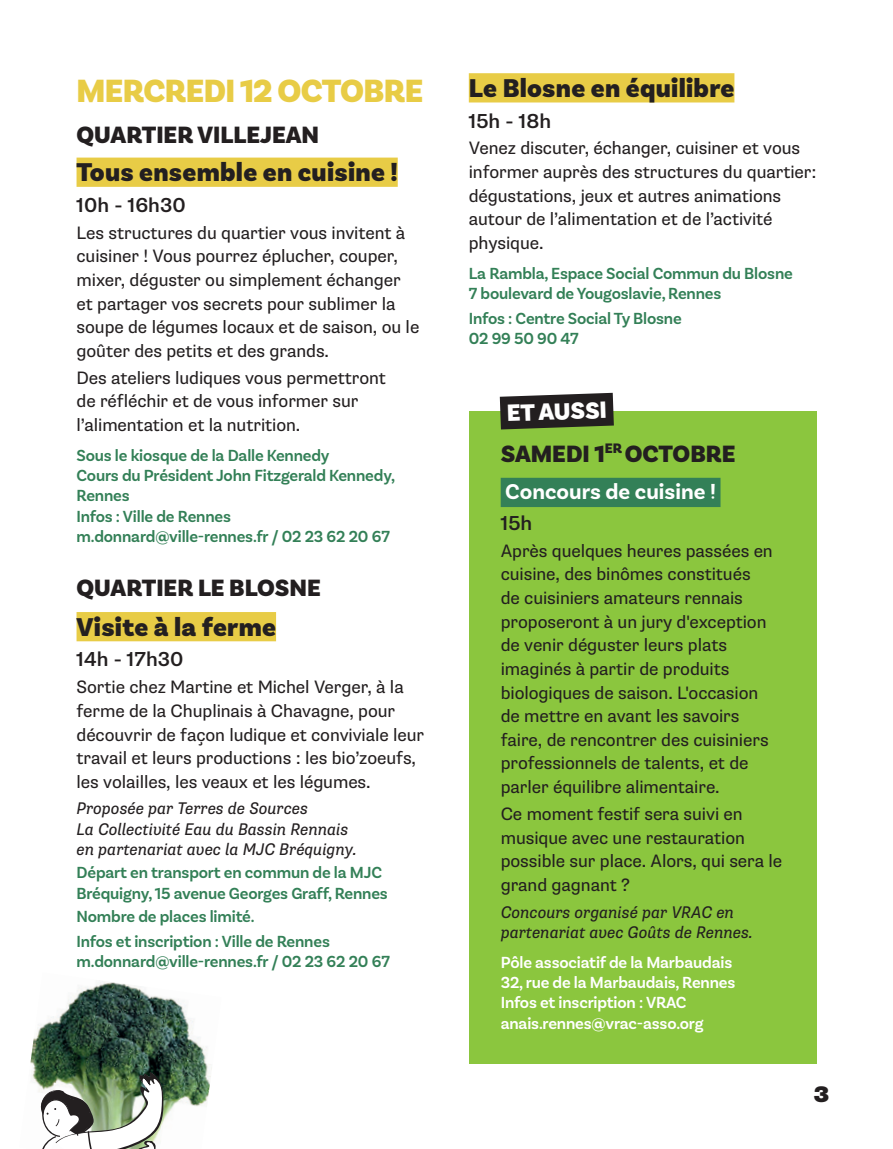
<style>
.page{position:relative;width:893px;height:1149px;background:#fff}
.page>*{position:absolute;margin:0;border:0;box-sizing:border-box;transform-origin:0 0}
.t1{font:900 33.75px "Basic Sans";letter-spacing:-.02em;color:#e8cc46}
.t2{font:900 27px "Basic Sans";letter-spacing:.01em;color:#231f20}
.t3{font:900 24.75px "Basic Sans";color:#231f20}
.t4{font:900 24.75px "Basic Sans";color:#fff}
.t5{font:700 22.5px "Basic Sans";color:#fff}
.t6{font:900 22.5px "Supria Sans";color:#231f20}
.t7{font:500 20.25px "Supria Sans";color:#231f20}
.t8{font:18px/23.6px "Supria Sans";letter-spacing:-.005em;color:#231f20}
.t9{font:600 16.88px/20.2px "Basic Sans";letter-spacing:-.01em;color:#338057}
.t10{font:italic 16.88px/20.2px "Supria Sans";letter-spacing:-.005em;color:#231f20}
.t11{font:600 16.88px/20.2px "Basic Sans";letter-spacing:-.01em;color:#fff}
</style>
<div class="page">
<img style="left:30px;top:982px;width:182px;height:138px">
<svg style="left:39px;top:1071px;width:125px;height:77px"></svg>
<div style="left:77px;top:157px;width:321px;height:30px;background:#e8cc46"></div>
<div style="left:77px;top:612px;width:199px;height:29px;background:#e8cc46"></div>
<div style="left:469px;top:411px;width:347px;height:652px;background:#8bc63e"></div>
<div style="left:501px;top:477px;width:219px;height:30px;background:#338057"></div>
<svg style="left:500px;top:392px;width:114px;height:37px;background:#383832"></svg>
<div style="left:469px;top:73px;width:265px;height:29px;background:#e8cc46"></div>
<h1 class="t1" style="left:77px;top:70px;width:348px">MERCREDI 12 OCTOBRE</h1>
<h3 class="t3" style="left:77px;top:120px;width:244px">QUARTIER VILLEJEAN</h3>
<h2 class="t2" style="left:77px;top:156px;width:323px">Tous ensemble en cuisine !</h2>
<p class="t7" style="left:77px;top:193px;width:111px">10h - 16h30</p>
<p class="t8" style="left:77px;top:221px;width:344px">Les structures du quartier vous invitent à cuisiner ! Vous pourrez éplucher, couper, mixer, déguster ou simplement échanger et partager vos secrets pour sublimer la soupe de légumes locaux et de saison, ou le goûter des petits et des grands.</p>
<p class="t8" style="left:77px;top:366px;width:311px">Des ateliers ludiques vous permettront de réfléchir et de vous informer sur l’alimentation et la nutrition.</p>
<p class="t9" style="left:77px;top:445px;width:320px">Sous le kiosque de la Dalle Kennedy<br>Cours du Président John Fitzgerald Kennedy,<br>Rennes<br>Infos : Ville de Rennes m.donnard@ville-rennes.fr / 02 23 62 20 67</p>
<h3 class="t3" style="left:77px;top:572px;width:246px">QUARTIER LE BLOSNE</h3>
<h2 class="t2" style="left:77px;top:610px;width:201px">Visite à la ferme</h2>
<p class="t7" style="left:77px;top:647px;width:108px">14h - 17h30</p>
<p class="t8" style="left:77px;top:675px;width:349px">Sortie chez Martine et Michel Verger, à la ferme de la Chuplinais à Chavagne, pour découvrir de façon ludique et conviviale leur travail et leurs productions : les bio’zoeufs, les volailles, les veaux et les légumes.</p>
<p class="t10" style="left:77px;top:798px;width:282px">Proposée par Terres de Sources<br>La Collectivité Eau du Bassin Rennais en partenariat avec la MJC Bréquigny.</p>
<p class="t9" style="left:77px;top:862px;width:313px">Départ en transport en commun de la MJC<br>Bréquigny, 15 avenue Georges Graff, Rennes</p>
<p class="t9" style="left:77px;top:903px;width:255px;line-height:25px">Nombre de places limité.<br>Infos et inscription : Ville de Rennes</p>
<p class="t9" style="left:77px;top:951px;width:315px">m.donnard@ville-rennes.fr / 02 23 62 20 67</p>
<h2 class="t2" style="left:469px;top:71px;width:267px">Le Blosne en équilibre</h2>
<p class="t7" style="left:469px;top:108px;width:84px">15h - 18h</p>
<p class="t8" style="left:469px;top:137px;width:349px">Venez discuter, échanger, cuisiner et vous informer auprès des structures du quartier: dégustations, jeux et autres animations autour de l’alimentation et de l’activité physique.</p>
<p class="t9" style="left:469px;top:263px;width:326px">La Rambla, Espace Social Commun du Blosne<br>7 boulevard de Yougoslavie, Rennes</p>
<p class="t9" style="left:469px;top:308px;width:214px">Infos : Centre Social Ty Blosne<br>02 99 50 90 47</p>
<h3 class="t4" style="left:506px;top:398px;width:102px;rotate:-2deg">ET AUSSI</h3>
<h3 class="t3" style="left:501px;top:438px;width:237px">SAMEDI 1<sup>ER</sup> OCTOBRE</h3>
<p class="t5" style="left:505px;top:478px;width:212px">Concours de cuisine !</p>
<p class="t7" style="left:501px;top:510px;width:33px">15h</p>
<p class="t8" style="left:501px;top:539px;width:274px">Après quelques heures passées en cuisine, des binômes constitués de cuisiniers amateurs rennais proposeront à un jury d'exception de venir déguster leurs plats imaginés à partir de produits biologiques de saison. L'occasion de mettre en avant les savoirs faire, de rencontrer des cuisiniers professionnels de talents, et de parler équilibre alimentaire.</p>
<p class="t8" style="left:501px;top:802px;width:283px">Ce moment festif sera suivi en musique avec une restauration possible sur place. Alors, qui sera le grand gagnant ?</p>
<p class="t10" style="left:501px;top:901px;width:254px">Concours organisé par VRAC en partenariat avec Goûts de Rennes.</p>
<p class="t11" style="left:501px;top:951px;width:236px">Pôle associatif de la Marbaudais<br>32, rue de la Marbaudais, Rennes<br>Infos et inscription : VRAC anais.rennes@vrac-asso.org</p>
<p class="t6" style="left:814px;top:1079px;width:17px">3</p>
</div>
